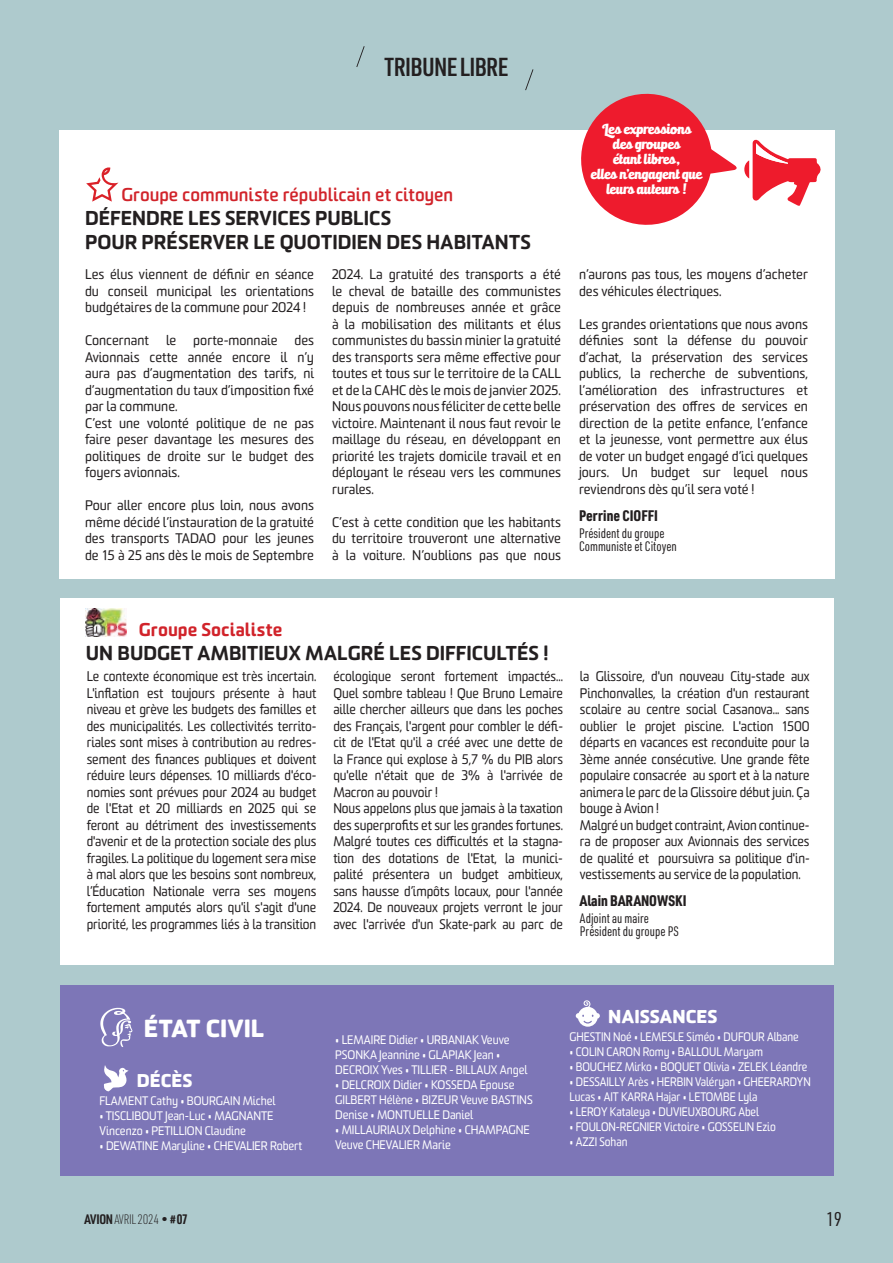
<style>
.page{position:relative;width:893px;height:1263px;background:#aecacd}
.page>*{position:absolute;margin:0;border:0;box-sizing:border-box;transform-origin:0 0}
.t1{font:600 25.5px "URWDIN Cond";letter-spacing:-.025em;color:#231f20}
.t2{font:800 24px "Sommet Rounded";color:#fff}
.t3{font:900 19.5px/24px "Sommet Rounded";color:#231f20}
.t4{font:19.5px "URWDIN Cond";color:#231f20}
.t5{font:700 18px "Sommet Rounded";color:#d1232a}
.t6{font:900 18px "Sommet Rounded";letter-spacing:.005em;color:#d1232a}
.t7{font:800 18px "Sommet Rounded";letter-spacing:.005em;color:#fff}
.t8{font:900 15px "URWDIN Cond";color:#231f20}
.t9{font:13.5px/16.5px "Sommet Rounded";letter-spacing:-.005em;color:#231f20;scale:.95 1}
.t10{font:13.5px/16.5px "Sommet Rounded";letter-spacing:-.005em;color:#231f20;text-align:justify}
.t11{font:13.5px/13.5px "URWDIN Cond";color:#231f20}
.t12{font:13.5px "Bulletto Killa";color:#fff;scale:.96 1}
.t13{font:200 13.5px "URWDIN Cond";letter-spacing:-.025em;color:#231f20}
.t14{font:12px/15px "Sommet Rounded";letter-spacing:-.005em;color:#fff;scale:.96 1}
.t15{font:12px/15px "Sommet Rounded";letter-spacing:-.005em;color:#fff;scale:.92 1}
.s1{font-weight:700}
</style>
<div class="page">
<div style="left:60px;top:985px;width:773px;height:191px;background:#7d76b7"></div>
<svg style="left:100px;top:1008px;width:32px;height:39px"></svg>
<div style="left:60px;top:130px;width:775px;height:448px;background:#fff"></div>
<div style="left:60px;top:598px;width:773px;height:367px;background:#fff"></div>
<svg style="left:86px;top:167px;width:32px;height:35px"></svg>
<img style="left:86px;top:609px;width:40px;height:27px">
<svg style="left:744px;top:140px;width:77px;height:66px"></svg>
<svg style="left:576px;top:1000px;width:24px;height:27px"></svg>
<svg style="left:104px;top:1065px;width:25px;height:26px"></svg>
<svg style="left:356px;top:46px;width:9px;height:21px"></svg>
<svg style="left:525px;top:69px;width:8px;height:21px"></svg>
<svg style="left:581px;top:93px;width:156px;height:132px"></svg>
<h1 class="t1" style="left:384px;top:50px;width:126px">TRIBUNE LIBRE</h1>
<h3 class="t5" style="left:121px;top:183px;width:333px">Groupe communiste républicain et citoyen</h3>
<h3 class="t3" style="left:85px;top:206px;width:447px">DÉFENDRE LES SERVICES PUBLICS<br>POUR PRÉSERVER LE QUOTIDIEN DES HABITANTS</h3>
<p class="t10" style="left:85px;top:266px;width:230px">Les élus viennent de définir en séance du conseil municipal les orientations budgétaires de la commune pour 2024 !</p>
<p class="t10" style="left:85px;top:332px;width:66px">Concernant</p>
<p class="t10" style="left:166px;top:332px;width:12px">le</p>
<p class="t10" style="left:193px;top:332px;width:86px">porte-monnaie</p>
<p class="t10" style="left:85px;top:332px;width:230px;text-align:left;text-indent:209px">des<br>Avionnais cette année encore il n’y aura pas d’augmentation des tarifs, ni d’augmentation du taux d’imposition fixé par la commune.<br>C’est une volonté politique de ne pas faire peser davantage les mesures des politiques de droite sur le budget des foyers avionnais.</p>
<p class="t10" style="left:85px;top:497px;width:230px">Pour aller encore plus loin, nous avons même décidé l’instauration de la gratuité des transports TADAO pour les jeunes de 15 à 25 ans dès le mois de Septembre</p>
<p class="t10" style="left:332px;top:266px;width:230px">2024. La gratuité des transports a été le cheval de bataille des communistes depuis de nombreuses année et grâce à la mobilisation des militants et élus communistes du bassin minier la gratuité des transports sera même effective pour toutes et tous sur le territoire de la CALL et de la CAHC dès le mois de janvier 2025.<br>Nous pouvons nous féliciter de cette belle victoire. Maintenant il nous faut revoir le maillage du réseau, en développant en priorité les trajets domicile travail et en déployant le réseau vers les communes rurales.</p>
<p class="t10" style="left:332px;top:514px;width:230px">C’est à cette condition que les habitants du territoire trouveront une alternative à la voiture. N’oublions pas que nous</p>
<p class="t12" style="left:654px;top:121px;width:40px">▲▲ □■▲</p>
<p class="t12" style="left:626px;top:136px;width:58px">▲ □◆ ▲</p>
<p class="t12" style="left:619px;top:151px;width:31px">▼ ■▼ ●</p>
<p class="t12" style="left:597px;top:166px;width:48px">●●▲ ■ ■</p>
<p class="t12" style="left:669px;top:166px;width:30px">■▼ ❑◆</p>
<p class="t12" style="left:606px;top:181px;width:78px">●◆▲ ◆▼◆▲</p>
<p class="t10" style="left:579px;top:266px;width:230px">n’aurons pas tous, les moyens d’acheter des véhicules électriques.</p>
<p class="t10" style="left:579px;top:316px;width:230px">Les grandes orientations que nous avons définies sont la défense du pouvoir d’achat, la préservation des services publics, la recherche de subventions, l’amélioration des infrastructures et préservation des offres de services en direction de la petite enfance, l’enfance et la jeunesse, vont permettre aux élus de voter un budget engagé d’ici quelques jours. Un budget sur lequel nous reviendrons dès qu’il sera voté !</p>
<p class="t8" style="left:579px;top:505px;width:81px">Perrine CIOFFI</p>
<p class="t11" style="left:579px;top:526px;width:99px">Président du groupe<br>Communiste et Citoyen</p>
<h3 class="t6" style="left:139px;top:618px;width:145px">Groupe Socialiste</h3>
<h3 class="t3" style="left:86px;top:641px;width:464px">UN BUDGET AMBITIEUX MALGRÉ LES DIFFICULTÉS !</h3>
<p class="t9" style="left:87px;top:668px;width:243px;text-align:justify">Le contexte économique est très incertain.<br>L'inflation est toujours présente à haut niveau et grève les budgets des familles et des municipalités. Les collectivités territo&shy;riales sont mises à contribution au redres&shy;sement des finances publiques et doivent réduire leurs dépenses. 10 milliards d'éco&shy;nomies sont prévues pour 2024 au budget de l'Etat et 20 milliards en 2025 qui se feront au détriment des investissements d'avenir et de la protection sociale des plus fragiles. La politique du logement sera mise à mal alors que les besoins sont nombreux, l’Éducation Nationale verra ses moyens fortement amputés alors qu'il s'agit d'une priorité, les programmes liés à la transition</p>
<p class="t9" style="left:333px;top:668px;width:243px">écologique seront fortement impactés...<br>Quel sombre tableau ! Que Bruno Lemaire aille chercher ailleurs que dans les poches des Français, l'argent pour combler le défi&shy;cit de l'Etat qu'il a créé avec une dette de la France qui explose à 5,7 % du PIB alors qu'elle n'était que de 3% à l'arrivée de Macron au pouvoir !<br>Nous appelons plus que jamais à la taxation des superprofits et sur les grandes fortunes.<br>Malgré toutes ces difficultés et la stagna&shy;tion des dotations de l'Etat, la munici&shy;palité présentera un budget ambitieux, sans hausse d’impôts locaux, pour l'année 2024. De nouveaux projets verront le jour avec l'arrivée d'un Skate-park au parc de</p>
<p class="t9" style="left:580px;top:668px;width:243px">la Glissoire, d'un nouveau City-stade aux Pinchonvalles, la création d'un restaurant scolaire au centre social Casanova... sans oublier le projet piscine. L'action 1500 départs en vacances est reconduite pour la 3ème année consécutive. Une grande fête populaire consacrée au sport et à la nature animera le parc de la Glissoire début juin. Ça bouge à Avion !<br>Malgré un budget contraint, Avion continue&shy;ra de proposer aux Avionnais des services de qualité et poursuivra sa politique d'in&shy;vestissements au service de la population.</p>
<p class="t8" style="left:580px;top:891px;width:108px">Alain BARANOWSKI</p>
<p class="t11" style="left:580px;top:911px;width:101px">Adjoint au maire<br>Président du groupe PS</p>
<h2 class="t2" style="left:144px;top:1012px;width:122px">ÉTAT CIVIL</h2>
<h3 class="t7" style="left:137px;top:1069px;width:57px">DÉCÈS</h3>
<p class="t14" style="left:99px;top:1094px;width:185px">FLAMENT Cathy • BOURGAIN Michel</p>
<p class="t14" style="left:99px;top:1109px;width:183px">• TISCLIBOUT Jean-Luc • MAGNANTE<br>Vincenzo • PETILLION Claudine</p>
<p class="t14" style="left:99px;top:1139px;width:213px">• DEWATINE Maryline • CHEVALIER Robert</p>
<p class="t14" style="left:335px;top:1032px;width:202px">• LEMAIRE Didier • URBANIAK Veuve<br>PSONKA Jeannine • GLAPIAK Jean •<br>DECROIX Yves • TILLIER - BILLAUX Angel</p>
<p class="t14" style="left:335px;top:1077px;width:207px">• DELCROIX Didier • KOSSEDA Epouse<br>GILBERT Hélène • BIZEUR Veuve BASTINS<br>Denise • MONTUELLE Daniel</p>
<p class="t14" style="left:335px;top:1122px;width:204px">• MILLAURIAUX Delphine • CHAMPAGNE<br>Veuve CHEVALIER Marie</p>
<h3 class="t7" style="left:608px;top:1004px;width:111px">NAISSANCES</h3>
<p class="t15" style="left:569px;top:1029px;width:251px">GHESTIN Noé • LEMESLE Siméo • DUFOUR Albane</p>
<p class="t15" style="left:569px;top:1044px;width:212px">• COLIN CARON Romy • BALLOUL Maryam</p>
<p class="t15" style="left:569px;top:1059px;width:260px">• BOUCHEZ Mirko • BOQUET Olivia • ZELEK Léandre</p>
<p class="t15" style="left:569px;top:1074px;width:264px">• DESSAILLY Arès • HERBIN Valéryan • GHEERARDYN<br>Lucas • AIT KARRA Hajar • LETOMBE Lyla</p>
<p class="t15" style="left:569px;top:1104px;width:208px">• LEROY Kataleya • DUVIEUXBOURG Abel</p>
<p class="t15" style="left:569px;top:1119px;width:226px">• FOULON-REGNIER Victoire • GOSSELIN Ezio</p>
<p class="t15" style="left:569px;top:1134px;width:65px">• AZZI Sohan</p>
<p class="t13" style="left:85px;top:1210px;width:105px"><span class="s1">AVION</span> AVRIL 2024 • <span class="s1"># 07</span></p>
<h3 class="t4" style="left:826px;top:1206px;width:17px">19</h3>
</div>
